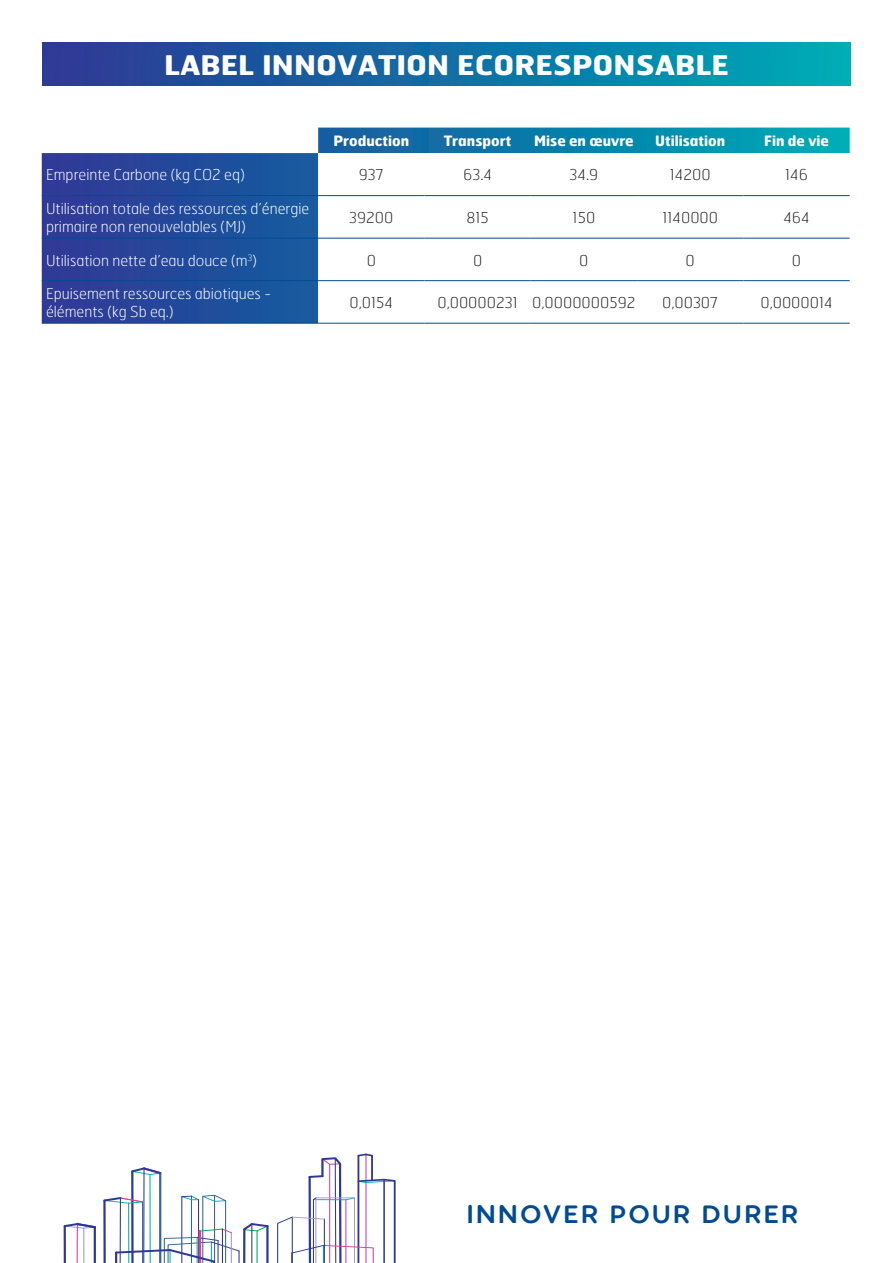
<style>
.page{position:relative;width:893px;height:1263px;background:#fff}
.page>*{position:absolute;margin:0;border:0;box-sizing:border-box;transform-origin:0 0}
.t1{font:700 27px "Hermes";color:#fff;scale:1.1 1}
.t2{font:600 25.2px "Rexel Type Beta";letter-spacing:.1em;color:#014b94}
.t3{font:100 15px/18px "Hermes";color:#fff}
.t4{font:100 15px "Hermes";color:#231f20}
.t5{font:700 14.25px "Hermes";color:#fff}
</style>
<div class="page">
<svg style="left:63px;top:1153px;width:333px;height:110px"></svg>
<hr style="left:257px;top:1231px;width:1px;height:32px;background:#00aa4f">
<div style="left:43px;top:43px;width:807px;height:42px;background:linear-gradient(to right,#2b3595,#00abb7)"></div>
<svg style="left:42px;top:128px;width:808px;height:195px;background:#3468a8"></svg>
<svg style="left:318px;top:153px;width:532px;height:170px"></svg>
<hr style="left:42px;top:195px;width:276px;height:1px;background:#014b94">
<hr style="left:318px;top:195px;width:106px;height:1px;background:#014b94">
<hr style="left:424px;top:195px;width:107px;height:1px;background:#014b94">
<hr style="left:531px;top:195px;width:106px;height:1px;background:#014b94">
<hr style="left:637px;top:195px;width:106px;height:1px;background:#014b94">
<hr style="left:743px;top:195px;width:107px;height:1px;background:#014b94">
<hr style="left:42px;top:238px;width:276px;height:1px;background:#014b94">
<hr style="left:318px;top:238px;width:106px;height:1px;background:#014b94">
<hr style="left:424px;top:238px;width:107px;height:1px;background:#014b94">
<hr style="left:531px;top:238px;width:106px;height:1px;background:#014b94">
<hr style="left:637px;top:238px;width:106px;height:1px;background:#014b94">
<hr style="left:743px;top:238px;width:107px;height:1px;background:#014b94">
<hr style="left:42px;top:280px;width:276px;height:1px;background:#014b94">
<hr style="left:318px;top:280px;width:106px;height:1px;background:#014b94">
<hr style="left:424px;top:280px;width:107px;height:1px;background:#014b94">
<hr style="left:531px;top:280px;width:106px;height:1px;background:#014b94">
<hr style="left:637px;top:280px;width:106px;height:1px;background:#014b94">
<hr style="left:743px;top:280px;width:107px;height:1px;background:#014b94">
<hr style="left:42px;top:323px;width:276px;height:1px;background:#014b94">
<hr style="left:318px;top:323px;width:106px;height:1px;background:#014b94">
<hr style="left:424px;top:323px;width:107px;height:1px;background:#014b94">
<hr style="left:531px;top:323px;width:106px;height:1px;background:#014b94">
<hr style="left:637px;top:323px;width:106px;height:1px;background:#014b94">
<hr style="left:743px;top:323px;width:107px;height:1px;background:#014b94">
<h1 class="t1" style="left:164px;top:47px;width:515px">LABEL INNOVATION ECORESPONSABLE</h1>
<p class="t5" style="left:333px;top:132px;width:77px">Production</p>
<p class="t5" style="left:444px;top:132px;width:69px">Transport</p>
<p class="t5" style="left:534px;top:132px;width:101px">Mise en œuvre</p>
<p class="t5" style="left:655px;top:132px;width:72px">Utilisation</p>
<p class="t5" style="left:764px;top:132px;width:66px">Fin de vie</p>
<p class="t3" style="left:46px;top:165px;width:201px">Empreinte Carbone (kg CO2 eq)</p>
<p class="t4" style="left:359px;top:165px;width:27px">937</p>
<p class="t4" style="left:463px;top:165px;width:30px">63.4</p>
<p class="t4" style="left:570px;top:165px;width:30px">34.9</p>
<p class="t4" style="left:670px;top:165px;width:42px">14200</p>
<p class="t4" style="left:785px;top:165px;width:24px">146</p>
<p class="t3" style="left:46px;top:199px;width:265px">Utilisation totale des ressources d’énergie primaire non renouvelables (MJ)</p>
<p class="t4" style="left:349px;top:208px;width:46px">39200</p>
<p class="t4" style="left:466px;top:208px;width:24px">815</p>
<p class="t4" style="left:573px;top:208px;width:24px">150</p>
<p class="t4" style="left:662px;top:208px;width:57px">1140000</p>
<p class="t4" style="left:783px;top:208px;width:28px">464</p>
<p class="t3" style="left:46px;top:251px;width:213px">Utilisation nette d’eau douce (m<sup>3</sup>)</p>
<p class="t4" style="left:367px;top:251px;width:11px">0</p>
<p class="t4" style="left:473px;top:251px;width:11px">0</p>
<p class="t4" style="left:579px;top:251px;width:11px">0</p>
<p class="t4" style="left:686px;top:251px;width:11px">0</p>
<p class="t4" style="left:792px;top:251px;width:11px">0</p>
<p class="t3" style="left:46px;top:284px;width:227px">Epuisement ressources abiotiques - éléments (kg Sb eq.)</p>
<p class="t4" style="left:350px;top:293px;width:45px">0,0154</p>
<p class="t4" style="left:437px;top:293px;width:82px">0,00000231</p>
<p class="t4" style="left:532px;top:293px;width:105px">0,0000000592</p>
<p class="t4" style="left:662px;top:293px;width:58px">0,00307</p>
<p class="t4" style="left:760px;top:293px;width:74px">0,0000014</p>
<h2 class="t2" style="left:467px;top:1199px;width:333px">INNOVER POUR DURER</h2>
</div>
